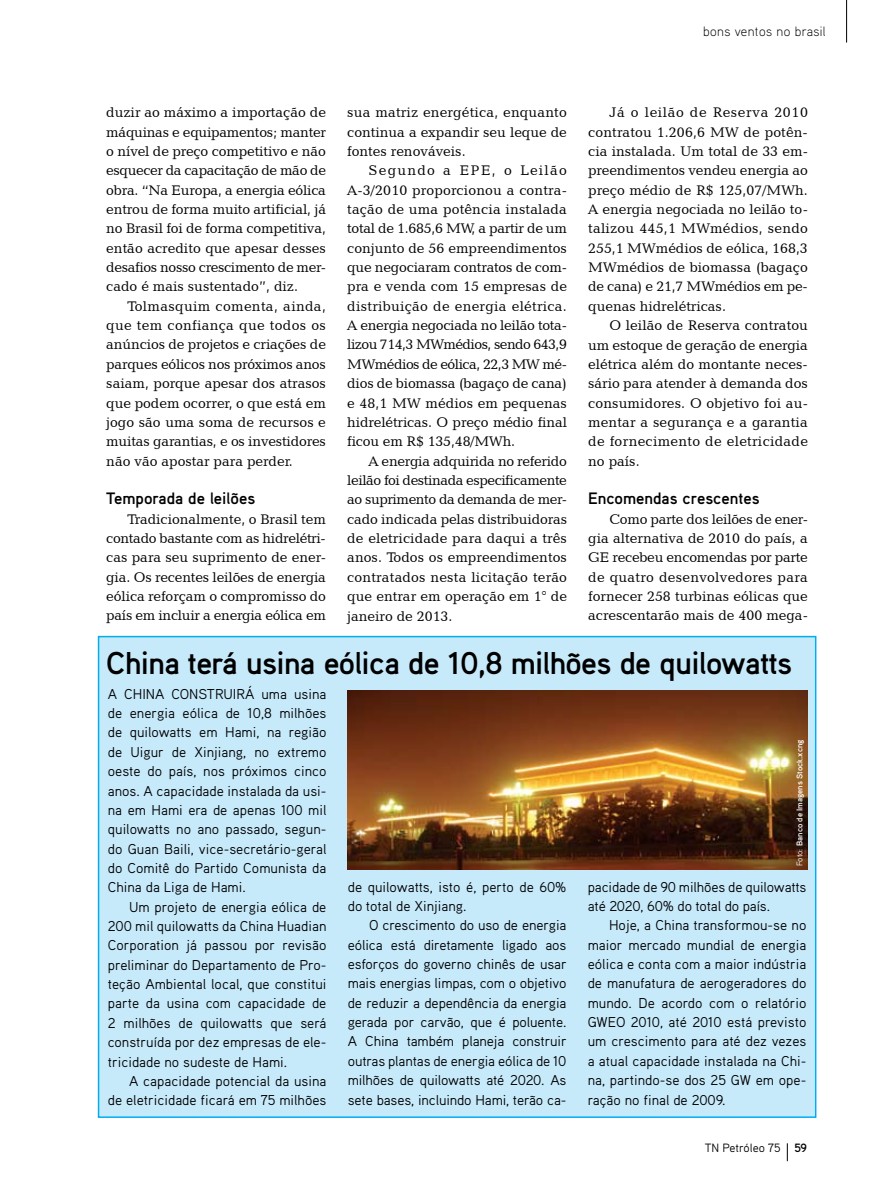
<style>
.page{position:relative;width:893px;height:1191px;background:#fff}
.page>*{position:absolute;margin:0;border:0;box-sizing:border-box;transform-origin:0 0}
.t1{font:700 31.5px "Aaux Pro";letter-spacing:-.02em;color:#000}
.t2{font:700 16.5px "Aaux Pro";color:#000}
.t3{font:14.25px/19.4px "Candida BT";color:#000;text-align:justify}
.t4{font:14.25px/19.4px "Aaux Pro";color:#000;text-align:justify}
.t5{font:300 13.5px "Aaux Pro";letter-spacing:.03em;color:#000}
.t6{font:12px "Aaux Pro";color:#000}
.t7{font:700 8.25px "Aaux Pro";color:#fff}
.s1{font-weight:400}
.s2{font-weight:700}
</style>
<div class="page">
<svg style="left:787px;top:1143px;width:1px;height:18px"></svg>
<hr style="left:846px;top:0;width:1px;height:43px;background:#000">
<div style="left:99px;top:636px;width:717px;height:481px;background:#c7eafb"></div>
<div style="left:98px;top:636px;width:718px;height:482px;border:2px solid #00aeef"></div>
<img style="left:347px;top:690px;width:461px;height:179px">
<p class="t5" style="left:703px;top:23px;width:124px">bons ventos no brasil</p>
<p class="t3" style="left:106px;top:102px;width:221px">duzir ao máximo a importação de máquinas e equipamentos; manter o nível de preço competitivo e não esquecer da capacitação de mão de obra. “Na Europa, a energia eólica entrou de forma muito artificial, já no Brasil foi de forma competitiva, então acredito que apesar desses desafios nosso crescimento de mer&shy;cado é mais sustentado”, diz.</p>
<p class="t3" style="left:106px;top:296px;width:221px;text-indent:21px">Tolmasquim comenta, ainda, que tem confiança que todos os anúncios de projetos e criações de parques eólicos nos próximos anos saiam, porque apesar dos atrasos que podem ocorrer, o que está em jogo são uma soma de recursos e muitas garantias, e os investidores não vão apostar para perder.</p>
<p class="t2" style="left:106px;top:488px;width:151px">Temporada de leilões</p>
<p class="t3" style="left:106px;top:509px;width:221px;text-indent:21px">Tradicionalmente, o Brasil tem contado bastante com as hidrelétri&shy;cas para seu suprimento de ener&shy;gia. Os recentes leilões de energia eólica reforçam o compromisso do país em incluir a energia eólica em</p>
<p class="t3" style="left:347px;top:102px;width:221px">sua matriz energética, enquanto continua a expandir seu leque de fontes renováveis.</p>
<p class="t3" style="left:347px;top:160px;width:221px;text-indent:21px">Segundo a EPE, o Leilão A-3/2010 proporcionou a contra&shy;tação de uma potência instalada total de 1.685,6 MW, a partir de um conjunto de 56 empreendimentos que negociaram contratos de com&shy;pra e venda com 15 empresas de distribuição de energia elétrica.<br>A energia negociada no leilão tota&shy;lizou 714,3 MWmédios, sendo 643,9<br>MWmédios de eólica, 22,3 MW mé&shy;dios de biomassa (bagaço de cana) e 48,1 MW médios em pequenas hidrelétricas. O preço médio final ficou em R$ 135,48/MWh.</p>
<p class="t3" style="left:347px;top:451px;width:221px;text-indent:21px">A energia adquirida no referido leilão foi destinada especificamente ao suprimento da demanda de mer&shy;cado indicada pelas distribuidoras de eletricidade para daqui a três anos. Todos os empreendimentos contratados nesta licitação terão que entrar em operação em 1° de janeiro de 2013.</p>
<p class="t3" style="left:588px;top:102px;width:221px;text-indent:21px">Já o leilão de Reserva 2010 contratou 1.206,6 MW de potên&shy;cia instalada. Um total de 33 em&shy;preendimentos vendeu energia ao preço médio de R$ 125,07/MWh.<br>A energia negociada no leilão to&shy;talizou 445,1 MWmédios, sendo 255,1 MWmédios de eólica, 168,3<br>MWmédios de biomassa (bagaço de cana) e 21,7 MWmédios em pe&shy;quenas hidrelétricas.</p>
<p class="t3" style="left:588px;top:315px;width:221px;text-indent:21px">O leilão de Reserva contratou um estoque de geração de energia elétrica além do montante neces&shy;sário para atender à demanda dos consumidores. O objetivo foi au&shy;mentar a segurança e a garantia de fornecimento de eletricidade no país.</p>
<p class="t2" style="left:588px;top:488px;width:173px">Encomendas crescentes</p>
<p class="t3" style="left:588px;top:509px;width:221px;text-indent:21px">Como parte dos leilões de ener&shy;gia alternativa de 2010 do país, a GE recebeu encomendas por parte de quatro desenvolvedores para fornecer 258 turbinas eólicas que acrescentarão mais de 400 mega-</p>
<h1 class="t1" style="left:106px;top:643px;width:687px">China terá usina eólica de 10,8 milhões de quilowatts</h1>
<p class="t4" style="left:108px;top:683px;width:34px">A China</p>
<p class="t4" style="left:171px;top:683px;width:10px">construirá</p>
<p class="t4" style="left:108px;top:683px;width:220px;text-indent:154px">uma usina de energia eólica de 10,8 milhões de quilowatts em Hami, na região de Uigur de Xinjiang, no extremo oeste do país, nos próximos cinco anos. A capacidade instalada da usi&shy;na em Hami era de apenas 100 mil quilowatts no ano passado, segun&shy;do Guan Baili, vice-secretário-geral do Comitê do Partido Comunista da China da Liga de Hami.</p>
<p class="t4" style="left:108px;top:896px;width:220px;text-indent:21px">Um projeto de energia eólica de 200 mil quilowatts da China Huadian Corporation já passou por revisão preliminar do Departamento de Pro&shy;teção Ambiental local, que constitui parte da usina com capacidade de 2 milhões de quilowatts que será construída por dez empresas de ele&shy;tricidade no sudeste de Hami.</p>
<p class="t4" style="left:108px;top:1070px;width:220px;text-align:right">A capacidade potencial da usina<br>de eletricidade ficará em 75 milhões</p>
<p class="t4" style="left:348px;top:876px;width:220px">de quilowatts, isto é, perto de 60% do total de Xinjiang.</p>
<p class="t4" style="left:348px;top:915px;width:220px;text-indent:21px">O crescimento do uso de energia eólica está diretamente ligado aos esforços do governo chinês de usar mais energias limpas, com o objetivo de reduzir a dependência da energia gerada por carvão, que é poluente.<br>A China também planeja construir outras plantas de energia eólica de 10 milhões de quilowatts até 2020. As sete bases, incluindo Hami, terão ca-</p>
<p class="t7" style="left:794px;top:866px;width:128px;rotate:-90deg"><span class="s1">Foto:</span> Banco de Imagens Stock.xcng</p>
<p class="t4" style="left:588px;top:876px;width:220px">pacidade de 90 milhões de quilowatts até 2020, 60% do total do país.</p>
<p class="t4" style="left:588px;top:915px;width:220px;text-indent:21px">Hoje, a China transformou-se no maior mercado mundial de energia eólica e conta com a maior indústria de manufatura de aerogeradores do mundo. De acordo com o relatório GWEO 2010, até 2010 está previsto um crescimento para até dez vezes a atual capacidade instalada na Chi&shy;na, partindo-se dos 25 GW em ope&shy;ração no final de 2009.</p>
<p class="t6" style="left:705px;top:1140px;width:104px">TN Petróleo 75 <span class="s2">59</span></p>
</div>
